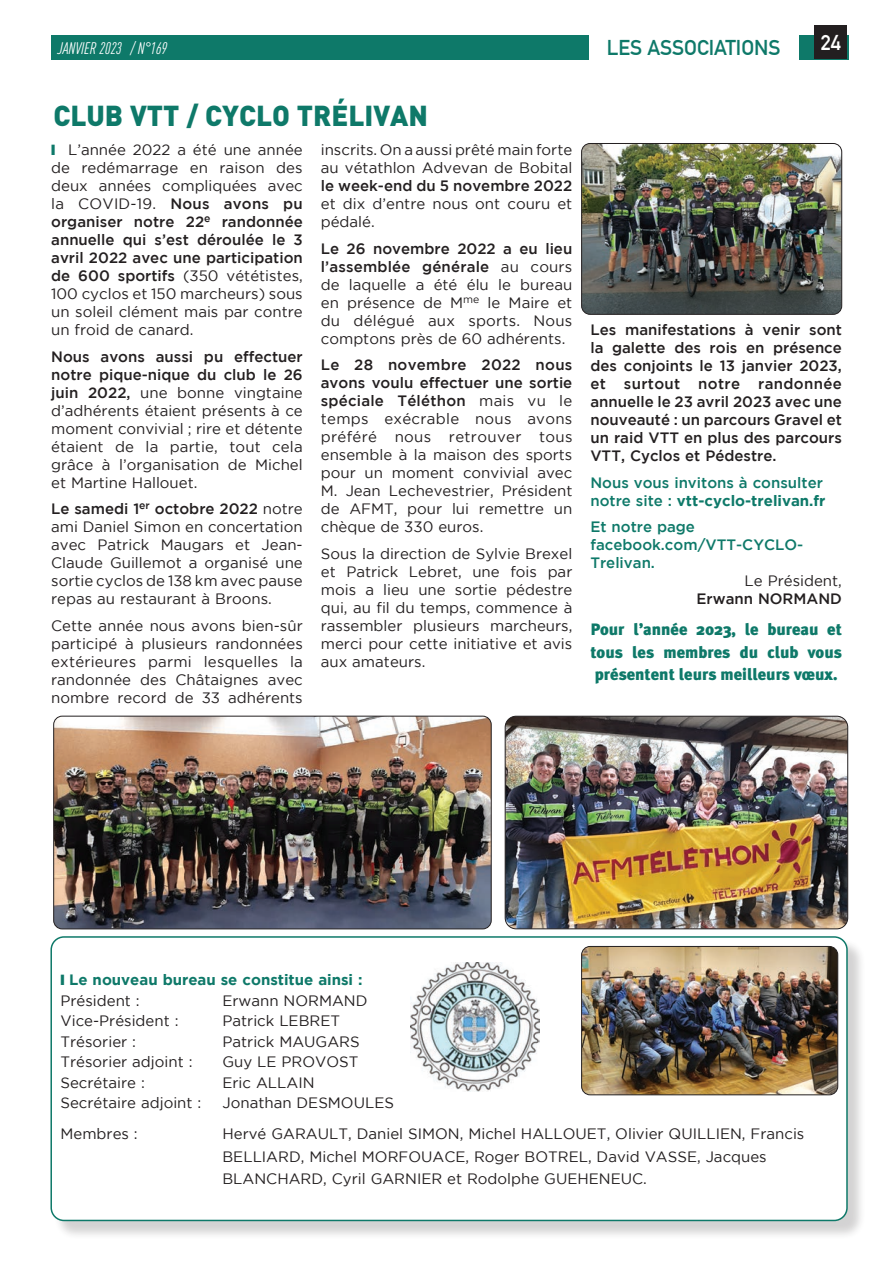
<style>
.page{position:relative;width:893px;height:1263px;background:#fff}
.page>*{position:absolute;margin:0;border:0;box-sizing:border-box;transform-origin:0 0}
.t1{font:900 28.5px "DIN";color:#0e7969}
.t2{font:21px "DIN Mittelschrift Std";color:#0e7969}
.t3{font:21px "DIN Mittelschrift Std";color:#fff}
.t4{font:900 16.5px/22.5px "Meta Plus";color:#0e7969;text-align:justify}
.t5{font:italic condensed 16.5px "DIN Pro";color:#fff}
.t6{font:15px/18px "Gotham HTF";color:#231f20;text-align:justify}
.t7{font:15px/18px "Gotham HTF Medium 2";color:#231f20;text-align:justify}
.t8{font:15px/18px "Gotham HTF Medium 2";color:#0e7969}
.t9{font:15px "Gotham HTF Bold 2";color:#0e7969}
.s1{color:#0e7969}
.s2{font-family:"Gotham HTF Medium 2"}
.s3{font-family:"Gotham HTF Bold 2"}
</style>
<div class="page">
<div style="left:51px;top:35px;width:797px;height:24px;background:#0e7969"></div>
<div style="left:589px;top:31px;width:209px;height:34px;background:#fff"></div>
<div style="left:814px;top:26px;width:33px;height:33px;background:#231f20"></div>
<img style="left:505px;top:716px;width:343px;height:213px">
<div style="left:505px;top:716px;width:343px;height:213px;border:1px solid #231f20;border-radius:11px"></div>
<img style="left:582px;top:144px;width:260px;height:170px">
<div style="left:581px;top:143px;width:261px;height:172px;border:1px solid #231f20;border-radius:9px"></div>
<img style="left:54px;top:716px;width:437px;height:213px">
<div style="left:53px;top:716px;width:438px;height:213px;border:1px solid #231f20;border-radius:9px"></div>
<div style="left:53px;top:938px;width:814px;height:302px;background:#231f20;opacity:.2"></div>
<div style="left:51px;top:937px;width:796px;height:283px;background:#fff;border-radius:13px"></div>
<div style="left:50px;top:936px;width:798px;height:285px;border:2px solid #0e7969;border-radius:13px"></div>
<img style="left:411px;top:962px;width:129px;height:129px">
<img style="left:582px;top:946px;width:256px;height:149px">
<div style="left:581px;top:946px;width:257px;height:149px;border:1px solid #231f20;border-radius:9px"></div>
<p class="t5" style="left:58px;top:36px;width:111px">JANVIER 2023 / N°169</p>
<h2 class="t2" style="left:607px;top:36px;width:175px">LES ASSOCIATIONS</h2>
<h2 class="t3" style="left:821px;top:30px;width:22px">24</h2>
<p class="t1" style="left:53px;top:97px;width:376px">CLUB VTT / CYCLO TRÉLIVAN</p>
<p class="t6" style="left:51px;top:141px;width:253px"><span class="s1">❙</span> L’année 2022 a été une année de redémarrage en raison des deux années compliquées avec la COVID-19. <span class="s2">Nous avons pu organiser notre 22</span><sup>e</sup> <span class="s2">randonnée annuelle qui s’est déroulée le 3 avril 2022 avec une participation de 600 sportifs</span> (350 vététistes, 100 cyclos et 150 marcheurs) sous un soleil clément mais par contre un froid de canard.</p>
<p class="t6" style="left:51px;top:347px;width:253px"><span class="s2">Nous avons aussi pu effectuer notre pique-nique du club le 26 juin 2022,</span> une bonne vingtaine d’adhérents étaient présents à ce moment convivial ; rire et détente étaient de la partie, tout cela grâce à l’organisation de Michel et Martine Hallouet.</p>
<p class="t6" style="left:51px;top:500px;width:253px"><span class="s2">Le samedi 1</span><sup>er</sup> <span class="s2">octobre 2022</span> notre ami Daniel Simon en concertation avec Patrick Maugars et Jean-Claude Guillemot a organisé une sortie cyclos de 138 km avec pause repas au restaurant à Broons.</p>
<p class="t6" style="left:51px;top:616px;width:253px">Cette année nous avons bien-sûr participé à plusieurs randonnées extérieures parmi lesquelles la randonnée des Châtaignes avec nombre record de 33 adhérents</p>
<p class="t6" style="left:321px;top:141px;width:253px">inscrits. On a aussi prêté main forte au vétathlon Advevan de Bobital <span class="s2">le week-end du 5 novembre 2022 </span>et dix d’entre nous ont couru et pédalé.</p>
<p class="t6" style="left:321px;top:239px;width:253px"><span class="s2">Le 26 novembre 2022 a eu lieu l’assemblée générale</span> au cours de laquelle a été élu le bureau en présence de M<sup>me</sup> le Maire et du délégué aux sports. Nous comptons près de 60 adhérents.</p>
<p class="t6" style="left:321px;top:356px;width:253px"><span class="s2">Le 28 novembre 2022 nous avons voulu effectuer une sortie spéciale Téléthon</span> mais vu le temps exécrable nous avons préféré nous retrouver tous ensemble à la maison des sports pour un moment convivial avec M. Jean Lechevestrier, Président de AFMT, pour lui remettre un chèque de 330 euros.</p>
<p class="t6" style="left:321px;top:544px;width:253px">Sous la direction de Sylvie Brexel et Patrick Lebret, une fois par mois a lieu une sortie pédestre qui, au fil du temps, commence à rassembler plusieurs marcheurs, merci pour cette initiative et avis aux amateurs.</p>
<p class="t7" style="left:590px;top:320px;width:253px">Les manifestations à venir sont la galette des rois en présence des conjoints le 13 janvier 2023, et surtout notre randonnée annuelle le 23 avril 2023 avec une nouveauté : un parcours Gravel et un raid VTT en plus des parcours VTT, Cyclos et Pédestre.</p>
<p class="t8" style="left:590px;top:473px;width:237px">Nous vous invitons à consulter notre site : <span class="s3">vtt-cyclo-trelivan.fr</span></p>
<p class="t8" style="left:590px;top:517px;width:106px">Et notre page</p>
<p class="t8" style="left:590px;top:535px;width:214px">facebook.com/VTT-CYCLO-<br>Trelivan.</p>
<p class="t6" style="left:745px;top:571px;width:99px">Le Président,</p>
<p class="t7" style="left:696px;top:589px;width:147px">Erwann NORMAND</p>
<p class="t4" style="left:590px;top:618px;width:253px">Pour l’année 2023, le bureau et tous les membres du club vous présentent leurs meilleurs vœux.</p>
<p class="t9" style="left:60px;top:971px;width:304px">❙ Le nouveau bureau se constitue ainsi :</p>
<p class="t6" style="left:60px;top:991px;width:81px">Président :</p>
<p class="t6" style="left:222px;top:991px;width:147px">Erwann NORMAND</p>
<p class="t6" style="left:60px;top:1011px;width:120px">Vice-Président :</p>
<p class="t6" style="left:222px;top:1011px;width:119px">Patrick LEBRET</p>
<p class="t6" style="left:60px;top:1032px;width:77px">Trésorier :</p>
<p class="t6" style="left:222px;top:1032px;width:139px">Patrick MAUGARS</p>
<p class="t6" style="left:60px;top:1053px;width:134px">Trésorier adjoint :</p>
<p class="t6" style="left:222px;top:1053px;width:138px">Guy LE PROVOST</p>
<p class="t6" style="left:60px;top:1073px;width:86px">Secrétaire :</p>
<p class="t6" style="left:222px;top:1073px;width:94px">Eric ALLAIN</p>
<p class="t6" style="left:60px;top:1094px;width:142px">Secrétaire adjoint :</p>
<p class="t6" style="left:222px;top:1094px;width:173px">Jonathan DESMOULES</p>
<p class="t6" style="left:60px;top:1125px;width:79px">Membres :</p>
<p class="t6" style="left:222px;top:1122px;width:583px;line-height:22.5px;text-align:left">Hervé GARAULT, Daniel SIMON, Michel HALLOUET, Olivier QUILLIEN, Francis<br>BELLIARD, Michel MORFOUACE, Roger BOTREL, David VASSE, Jacques<br>BLANCHARD, Cyril GARNIER et Rodolphe GUEHENEUC.</p>
</div>
